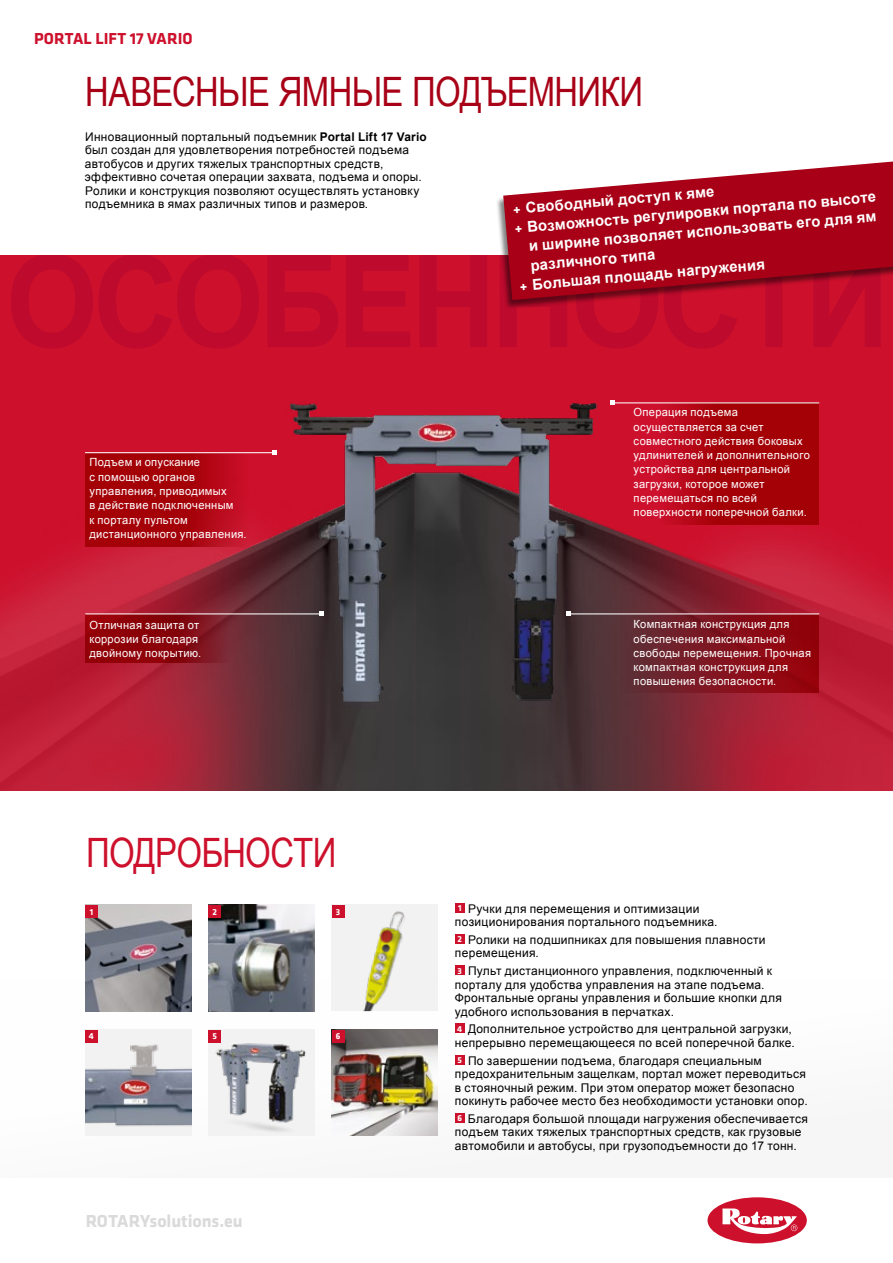
<style>
.page{position:relative;width:893px;height:1263px;background:#fff}
.page>*{position:absolute;margin:0;border:0;box-sizing:border-box;transform-origin:0 0}
.t1{font:40.5px "Arial Narrow";letter-spacing:-.02em;color:#a80016}
.t2{font:40.5px "Arial Narrow";letter-spacing:-.02em;color:#cd102c}
.t3{font:700 18px "Klavika";letter-spacing:-.005em;color:#dadada}
.t4{font:700 16.5px "Klavika";letter-spacing:.01em;color:#cd102c}
.t5{font:700 15px "Arial";color:#fff}
.t6{font:12px/13.5px "Arial";letter-spacing:.025em;color:#000}
.t7{font:11.25px/14.2px "Arial";letter-spacing:.025em;color:#fff}
.t8{font:700 9px "Klavika";color:#fff}
.s1{font-weight:700}
.s2{font-family:"Klavika"}
.s3{font-family:"Klavika";font-weight:700;font-size:9px;color:#fff}
</style>
<div class="page">
<div style="left:0;top:979px;width:893px;height:199px;background:#f6f6f6"></div>
<svg style="left:707px;top:1197px;width:100px;height:47px"></svg>
<img style="left:0;top:255px;width:893px;height:536px">
<img style="left:261px;top:255px;width:355px;height:536px">
<img style="left:208px;top:1042px;width:98px;height:90px">
<img style="left:85px;top:1042px;width:106px;height:85px">
<div style="left:332px;top:905px;width:106px;height:106px;background:#f2f2f2"></div>
<img style="left:363px;top:911px;width:42px;height:100px">
<img style="left:208px;top:905px;width:107px;height:106px">
<img style="left:85px;top:905px;width:106px;height:106px">
<div style="left:208px;top:905px;width:13px;height:13px;background:#cd102c"></div>
<div style="left:85px;top:1030px;width:13px;height:12px;background:#cd102c"></div>
<div style="left:85px;top:905px;width:13px;height:13px;background:#cd102c"></div>
<div style="left:332px;top:905px;width:12px;height:12px;background:#cd102c"></div>
<div style="left:208px;top:1030px;width:13px;height:12px;background:#cd102c"></div>
<img style="left:332px;top:1030px;width:106px;height:106px">
<div style="left:332px;top:1030px;width:12px;height:12px;background:#cd102c"></div>
<div style="left:455px;top:903px;width:10px;height:9px;background:#cd102c"></div>
<div style="left:455px;top:934px;width:10px;height:10px;background:#cd102c"></div>
<div style="left:455px;top:965px;width:10px;height:10px;background:#cd102c"></div>
<div style="left:455px;top:1023px;width:10px;height:10px;background:#cd102c"></div>
<div style="left:455px;top:1055px;width:10px;height:9px;background:#cd102c"></div>
<div style="left:455px;top:1113px;width:10px;height:10px;background:#cd102c"></div>
<div style="left:85px;top:453px;width:186px;height:93px;background:linear-gradient(to right,#980000,#c61029)"></div>
<hr style="left:85px;top:452px;width:189px;height:1px;background:#fff">
<svg style="left:272px;top:451px;width:4px;height:4px"></svg>
<svg style="left:85px;top:614px;width:164px;height:48px;background:#860f17"></svg>
<hr style="left:85px;top:613px;width:236px;height:1px;background:#fff">
<svg style="left:319px;top:612px;width:4px;height:4px"></svg>
<div style="left:496px;top:159px;width:397px;height:151px;background:#000;opacity:.5"></div>
<svg style="left:503px;top:162px;width:390px;height:138px;background:#b32336"></svg>
<div style="left:635px;top:402px;width:184px;height:123px;background:linear-gradient(to right,#c80e27,#980000)"></div>
<hr style="left:612px;top:402px;width:207px;height:1px;background:#fff">
<svg style="left:610px;top:401px;width:5px;height:4px"></svg>
<div style="left:616px;top:614px;width:203px;height:78px;background:linear-gradient(to right,#5e3039,#9d0007)"></div>
<hr style="left:568px;top:613px;width:251px;height:1px;background:#fff">
<svg style="left:566px;top:612px;width:4px;height:4px"></svg>
<h3 class="t4" style="left:34px;top:30px;width:160px">PORTAL LIFT 17 VARIO</h3>
<h1 class="t1" style="left:85px;top:62px;width:560px">НАВЕСНЫЕ ЯМНЫЕ ПОДЪЕМНИКИ</h1>
<p class="t6" style="left:85px;top:130px;width:344px">Инновационный портальный подъемник <span class="s1">Portal Lift 17 Vario </span>был создан для удовлетворения потребностей подъема автобусов и других тяжелых транспортных средств, эффективно сочетая операции захвата, подъема и опоры.<br>Ролики и конструкция позволяют осуществлять установку подъемника в ямах различных типов и размеров.</p>
<p class="t5" style="left:512px;top:199px;width:204px;rotate:-5deg"><span class="s2">+</span> Свободный доступ к яме</p>
<p class="t5" style="left:514px;top:218px;width:364px;rotate:-5deg"><span class="s2">+</span> Возможность регулировки портала по высоте</p>
<p class="t5" style="left:528px;top:236px;width:350px;rotate:-5deg">и ширине позволяет использовать его для ям</p>
<p class="t5" style="left:530px;top:255px;width:127px;rotate:-5deg">различного типа</p>
<p class="t5" style="left:519px;top:276px;width:248px;rotate:-5deg"><span class="s2">+</span> Большая площадь нагружения</p>
<p class="t7" style="left:90px;top:455px;width:159px">Подъем и опускание<br>с помощью органов управления, приводимых<br>в действие подключенным<br>к порталу пультом дистанционного управления.</p>
<p class="t7" style="left:90px;top:617px;width:113px">Отличная защита от коррозии благодаря двойному покрытию.</p>
<h1 class="t2" style="left:86px;top:823px;width:252px">ПОДРОБНОСТИ</h1>
<p class="t8" style="left:90px;top:907px;width:5px">1</p>
<p class="t8" style="left:336px;top:907px;width:6px">3</p>
<p class="t8" style="left:212px;top:907px;width:6px">2</p>
<p class="t8" style="left:89px;top:1031px;width:7px">4</p>
<p class="t8" style="left:212px;top:1031px;width:6px">5</p>
<p class="t8" style="left:336px;top:1031px;width:6px">6</p>
<h2 class="t3" style="left:86px;top:1211px;width:159px">ROTARYsolutions.eu</h2>
<p class="t7" style="left:634px;top:405px;width:178px">Операция подъема осуществляется за счет совместного действия боковых удлинителей и дополнительного устройства для центральной загрузки, которое может перемещаться по всей поверхности поперечной балки.</p>
<p class="t7" style="left:634px;top:617px;width:179px">Компактная конструкция для обеспечения максимальной свободы перемещения. Прочная компактная конструкция для повышения безопасности.</p>
<p class="t6" style="left:455px;top:902px;width:264px"><span class="s3">1</span> Ручки для перемещения и оптимизации позиционирования портального подъемника.</p>
<p class="t6" style="left:455px;top:933px;width:312px"><span class="s3">2</span> Ролики на подшипниках для повышения плавности перемещения.</p>
<p class="t6" style="left:455px;top:964px;width:328px"><span class="s3">3</span> Пульт дистанционного управления, подключенный к порталу для удобства управления на этапе подъема.<br>Фронтальные органы управления и большие кнопки для удобного использования в перчатках.</p>
<p class="t6" style="left:455px;top:1022px;width:341px"><span class="s3">4</span> Дополнительное устройство для центральной загрузки, непрерывно перемещающееся по всей поперечной балке.</p>
<p class="t6" style="left:455px;top:1054px;width:354px"><span class="s3">5</span> По завершении подъема, благодаря специальным предохранительным защелкам, портал может переводиться в стояночный режим. При этом оператор может безопасно покинуть рабочее место без необходимости установки опор.</p>
<p class="t6" style="left:455px;top:1112px;width:354px"><span class="s3">6</span> Благодаря большой площади нагружения обеспечивается подъем таких тяжелых транспортных средств, как грузовые автомобили и автобусы, при грузоподъемности до 17 тонн.</p>
</div>
